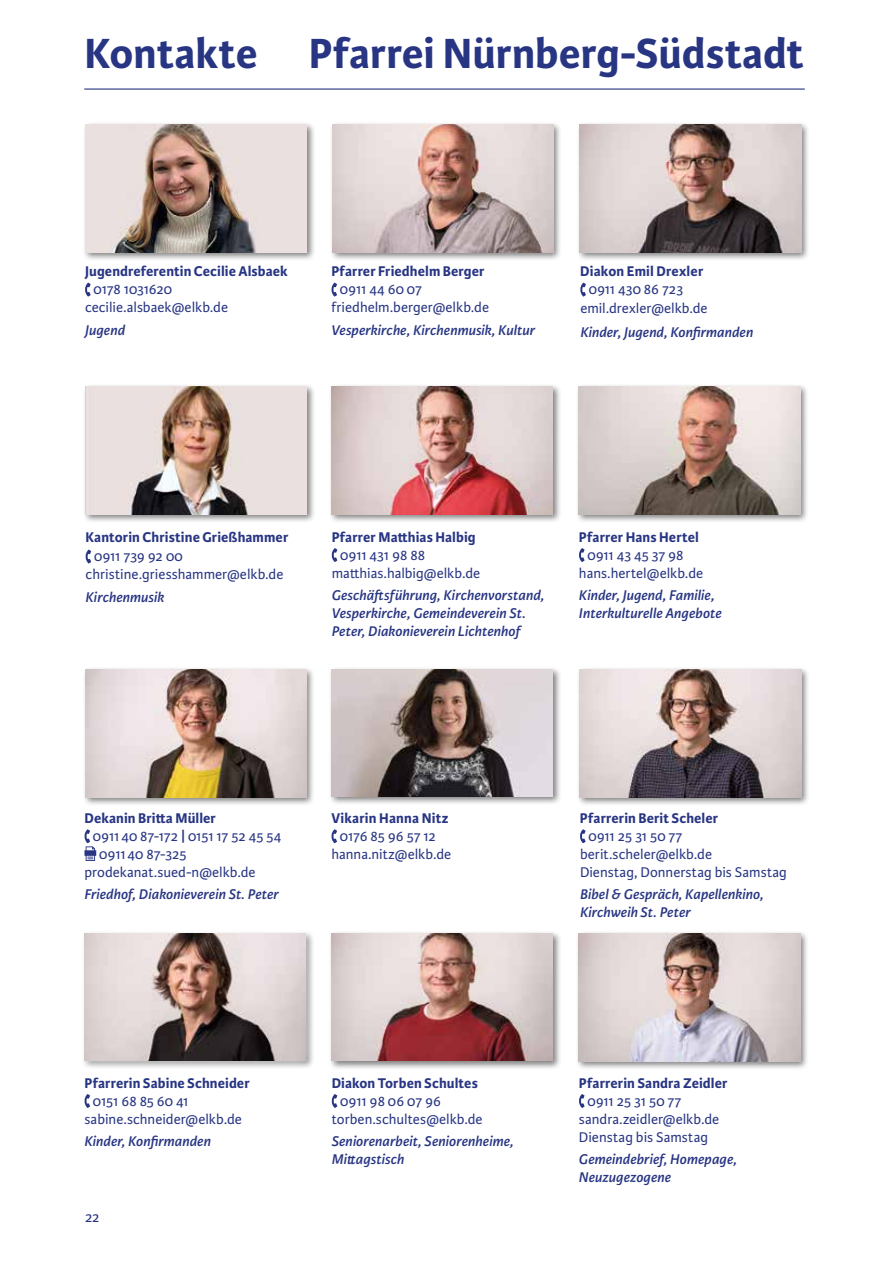
<style>
.page{position:relative;width:893px;height:1263px;background:#fff}
.page>*{position:absolute;margin:0;border:0;box-sizing:border-box;transform-origin:0 0}
.t1{font:700 45px "Karmina Sans";color:#283583}
.t2{font:15px/18px "Karmina Sans";color:#283583}
.t3{font:italic 600 15px/18px "Karmina Sans";letter-spacing:.005em;color:#283583}
.t4{font:700 15px "Karmina Sans";letter-spacing:.01em;color:#283583}
.s1{font-weight:700}
</style>
<div class="page">
<hr style="left:84px;top:88px;width:721px;height:2px;background:#283583">
<div style="left:328px;top:384px;width:234px;height:139px;background:#000;opacity:.5"></div>
<img style="left:332px;top:387px;width:221px;height:127px">
<svg style="left:331px;top:548px;width:6px;height:14px"></svg>
<div style="left:82px;top:666px;width:233px;height:140px;background:#000;opacity:.5"></div>
<img style="left:85px;top:670px;width:221px;height:127px">
<svg style="left:84px;top:829px;width:12px;height:32px"></svg>
<div style="left:328px;top:666px;width:233px;height:139px;background:#000;opacity:.5"></div>
<img style="left:331px;top:669px;width:222px;height:127px">
<svg style="left:331px;top:829px;width:6px;height:14px"></svg>
<div style="left:577px;top:121px;width:233px;height:140px;background:#000;opacity:.5"></div>
<img style="left:580px;top:125px;width:221px;height:127px">
<svg style="left:580px;top:283px;width:6px;height:14px"></svg>
<div style="left:82px;top:121px;width:234px;height:140px;background:#000;opacity:.5"></div>
<img style="left:86px;top:125px;width:221px;height:127px">
<svg style="left:85px;top:283px;width:6px;height:14px"></svg>
<div style="left:576px;top:384px;width:233px;height:139px;background:#000;opacity:.5"></div>
<img style="left:579px;top:387px;width:221px;height:127px">
<svg style="left:579px;top:548px;width:6px;height:14px"></svg>
<div style="left:577px;top:666px;width:233px;height:140px;background:#000;opacity:.5"></div>
<img style="left:580px;top:670px;width:221px;height:127px">
<div style="left:75px;top:923px;width:240px;height:147px;background:#fff;opacity:.75"></div>
<img style="left:84px;top:933px;width:222px;height:128px">
<svg style="left:84px;top:1094px;width:6px;height:14px"></svg>
<div style="left:328px;top:930px;width:234px;height:140px;background:#000;opacity:.5"></div>
<img style="left:332px;top:933px;width:221px;height:128px">
<svg style="left:331px;top:1094px;width:6px;height:14px"></svg>
<div style="left:576px;top:930px;width:233px;height:140px;background:#000;opacity:.5"></div>
<img style="left:579px;top:934px;width:221px;height:127px">
<svg style="left:579px;top:1094px;width:6px;height:14px"></svg>
<div style="left:329px;top:121px;width:233px;height:140px;background:#000;opacity:.5"></div>
<img style="left:332px;top:125px;width:221px;height:127px">
<svg style="left:331px;top:283px;width:6px;height:14px"></svg>
<svg style="left:85px;top:550px;width:6px;height:13px"></svg>
<div style="left:82px;top:384px;width:234px;height:139px;background:#000;opacity:.5"></div>
<img style="left:86px;top:387px;width:221px;height:127px">
<svg style="left:580px;top:829px;width:6px;height:14px"></svg>
<h1 class="t1" style="left:85px;top:28px;width:720px">Kontakte Pfarrei Nürnberg-Südstadt</h1>
<p class="t4" style="left:85px;top:263px;width:204px">Jugendreferentin Cecilie Alsbaek</p>
<p class="t2" style="left:85px;top:281px;width:145px;text-indent:8px">0178 1031620 cecilie.alsbaek@elkb.de</p>
<p class="t3" style="left:85px;top:321px;width:41px">Jugend</p>
<p class="t4" style="left:331px;top:263px;width:155px">Pfarrer Friedhelm Berger</p>
<p class="t2" style="left:331px;top:281px;width:159px;text-indent:8px">0911 44 60 07 friedhelm.berger@elkb.de</p>
<p class="t3" style="left:331px;top:321px;width:205px">Vesperkirche, Kirchenmusik, Kultur</p>
<p class="t4" style="left:580px;top:263px;width:124px">Diakon Emil Drexler</p>
<p class="t2" style="left:580px;top:280px;width:129px;line-height:19px;text-indent:8px">0911 430 86 723 emil.drexler@elkb.de</p>
<p class="t3" style="left:580px;top:323px;width:174px">Kinder, Jugend, Konfirmanden</p>
<p class="t4" style="left:86px;top:528px;width:204px">Kantorin Christine Grießhammer</p>
<p class="t2" style="left:86px;top:548px;width:199px;text-indent:8px">0911 739 92 00 christine.griesshammer@elkb.de</p>
<p class="t3" style="left:86px;top:588px;width:80px">Kirchenmusik</p>
<p class="t4" style="left:332px;top:528px;width:145px">Pfarrer Matthias Halbig</p>
<p class="t2" style="left:332px;top:546px;width:150px;text-indent:8px">0911 431 98 88 matthias.halbig@elkb.de</p>
<p class="t3" style="left:332px;top:587px;width:214px">Geschäftsführung, Kirchenvorstand,<br>Vesperkirche, Gemeindeverein St.<br>Peter, Diakonieverein Lichtenhof</p>
<p class="t4" style="left:579px;top:528px;width:121px">Pfarrer Hans Hertel</p>
<p class="t2" style="left:579px;top:546px;width:126px;text-indent:8px">0911 43 45 37 98 hans.hertel@elkb.de</p>
<p class="t3" style="left:579px;top:587px;width:144px">Kinder, Jugend, Familie,<br>Interkulturelle Angebote</p>
<p class="t4" style="left:84px;top:810px;width:133px">Dekanin Britta Müller</p>
<p class="t2" style="left:93px;top:827px;width:190px">091140 87-172 <span class="s1">|</span> 0151 17 52 45 54</p>
<p class="t2" style="left:99px;top:845px;width:89px">0911 40 87-325</p>
<p class="t2" style="left:85px;top:863px;width:173px">prodekanat.sued-n@elkb.de</p>
<p class="t3" style="left:85px;top:886px;width:196px">Friedhof, Diakonieverein St. Peter</p>
<p class="t4" style="left:331px;top:810px;width:118px">Vikarin Hanna Nitz</p>
<p class="t2" style="left:331px;top:827px;width:121px;text-align:center">0176 85 96 57 12 hanna.nitz@elkb.de</p>
<p class="t4" style="left:84px;top:1074px;width:167px">Pfarrerin Sabine Schneider</p>
<p class="t2" style="left:85px;top:1092px;width:159px;text-indent:8px">0151 68 85 60 41 sabine.schneider@elkb.de</p>
<p class="t3" style="left:85px;top:1132px;width:128px">Kinder, Konfirmanden</p>
<p class="t2" style="left:85px;top:1209px;width:16px">22</p>
<p class="t4" style="left:332px;top:1074px;width:148px">Diakon Torben Schultes</p>
<p class="t2" style="left:332px;top:1092px;width:152px;text-indent:8px">0911 98 06 07 96 torben.schultes@elkb.de</p>
<p class="t3" style="left:332px;top:1132px;width:184px">Seniorenarbeit, Seniorenheime,<br>Mittagstisch</p>
<p class="t4" style="left:580px;top:810px;width:140px">Pfarrerin Berit Scheler</p>
<p class="t2" style="left:580px;top:827px;width:208px;text-indent:8px">0911 25 31 50 77 berit.scheler@elkb.de<br>Dienstag, Donnerstag bis Samstag</p>
<p class="t3" style="left:580px;top:886px;width:185px">Bibel &amp; Gespräch, Kapellenkino,<br>Kirchweih St. Peter</p>
<p class="t4" style="left:579px;top:1074px;width:150px">Pfarrerin Sandra Zeidler</p>
<p class="t2" style="left:579px;top:1092px;width:142px;text-indent:8px">0911 25 31 50 77 sandra.zeidler@elkb.de<br>Dienstag bis Samstag</p>
<p class="t3" style="left:579px;top:1150px;width:160px">Gemeindebrief, Homepage,<br>Neuzugezogene</p>
</div>
